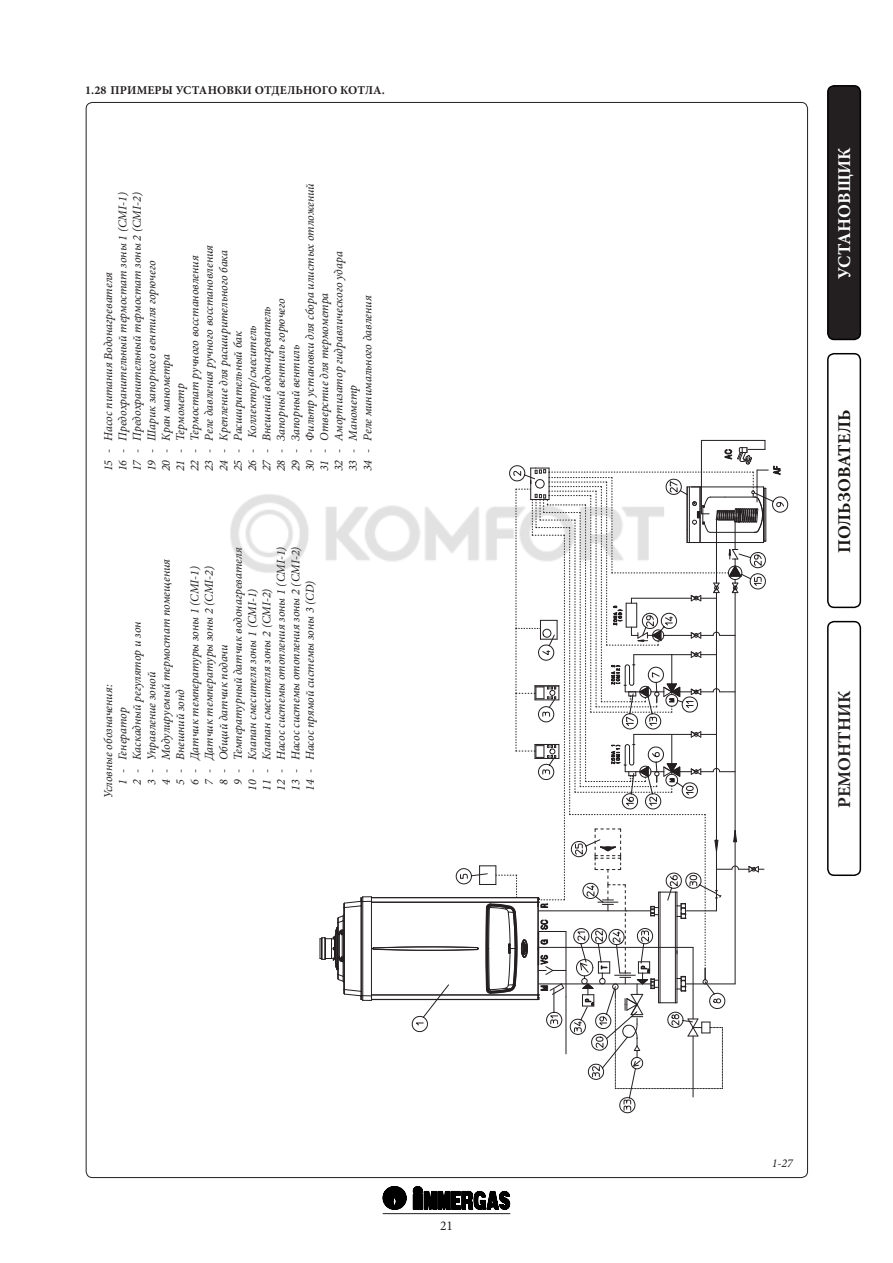
<style>
.page{position:relative;width:893px;height:1263px;background:#fff}
.page>*{position:absolute;margin:0;border:0;box-sizing:border-box;transform-origin:0 0}
.t1{font:700 18px "Minion Pro";color:#181512}
.t2{font:700 18px "Minion Pro";color:#fff}
.t3{font:700 18px "Minion Pro";color:#231f20}
.t4{font:13.5px "Minion Pro";color:#231f20}
.Legenda{font:italic 12px "Minion Pro";color:#231f20}
.Sottotitolo{font:700 12px "Minion Pro";letter-spacing:.01em;color:#231f20}
</style>
<div class="page">
<svg style="left:320px;top:440px;width:468px;height:673px"></svg>
<svg style="left:390px;top:1209px;width:118px;height:1px"></svg>
<svg style="left:383px;top:1186px;width:127px;height:23px"></svg>
<hr style="left:383px;top:1213px;width:127px;height:1px;background:#231f20">
<div style="left:828px;top:86px;width:32px;height:253px;background:#231f20;border-radius:6px"></div>
<div style="left:827px;top:85px;width:34px;height:255px;border:2px solid #000;border-radius:6px"></div>
<div style="left:827px;top:353px;width:34px;height:255px;border:2px solid #000;border-radius:6px"></div>
<div style="left:827px;top:621px;width:34px;height:255px;border:2px solid #000;border-radius:6px"></div>
<img style="left:230px;top:485px;width:440px;height:98px">
<p class="Sottotitolo" style="left:85px;top:83px;width:301px">1.28 ПРИМЕРЫ УСТАНОВКИ ОТДЕЛЬНОГО КОТЛА.</p>
<p class="Legenda" style="left:303px;top:471px;width:290px;rotate:-90deg">30 - Фильтр установки для сбора илистых отложений</p>
<p class="Legenda" style="left:116px;top:471px;width:281px;rotate:-90deg">16 - Предохранительный термостат зоны 1 (CMI-1)</p>
<p class="Legenda" style="left:130px;top:471px;width:281px;rotate:-90deg">17 - Предохранительный термостат зоны 2 (CMI-2)</p>
<p class="Legenda" style="left:188px;top:471px;width:217px;rotate:-90deg">22 - Термостат ручного восстановления</p>
<p class="Legenda" style="left:202px;top:471px;width:228px;rotate:-90deg">23 - Реле давления ручного восстановления</p>
<p class="Legenda" style="left:216px;top:471px;width:223px;rotate:-90deg">24 - Крепление для расширительного бака</p>
<p class="Legenda" style="left:332px;top:471px;width:221px;rotate:-90deg">32 - Амортизатор гидравлического удара</p>
<p class="Legenda" style="left:144px;top:471px;width:212px;rotate:-90deg">19 - Шарик запорного вентиля горючего</p>
<p class="Legenda" style="left:101px;top:471px;width:201px;rotate:-90deg">15 - Насос питания Водонагревателя</p>
<p class="Legenda" style="left:317px;top:471px;width:180px;rotate:-90deg">31 - Отверстие для термометра</p>
<p class="Legenda" style="left:360px;top:471px;width:178px;rotate:-90deg">34 - Реле минимального давления</p>
<p class="Legenda" style="left:260px;top:471px;width:167px;rotate:-90deg">27 - Внешний водонагреватель</p>
<p class="Legenda" style="left:274px;top:471px;width:175px;rotate:-90deg">28 - Запорный вентиль горючего</p>
<p class="Legenda" style="left:231px;top:471px;width:142px;rotate:-90deg">25 - Расширительный бак</p>
<p class="Legenda" style="left:245px;top:471px;width:147px;rotate:-90deg">26 - Коллектор/смеситель</p>
<p class="Legenda" style="left:288px;top:471px;width:128px;rotate:-90deg">29 - Запорный вентиль</p>
<p class="Legenda" style="left:159px;top:471px;width:119px;rotate:-90deg">20 - Кран манометра</p>
<p class="Legenda" style="left:173px;top:471px;width:90px;rotate:-90deg">21 - Термометр</p>
<p class="Legenda" style="left:346px;top:471px;width:88px;rotate:-90deg">33 - Манометр</p>
<p class="Legenda" style="left:274px;top:791px;width:246px;rotate:-90deg">12 - Насос системы отопления зоны 1 (CMI-1)</p>
<p class="Legenda" style="left:288px;top:791px;width:246px;rotate:-90deg">13 - Насос системы отопления зоны 2 (CMI-2)</p>
<p class="Legenda" style="left:231px;top:785px;width:239px;rotate:-90deg">9 - Температурный датчик водонагревателя</p>
<p class="Legenda" style="left:159px;top:785px;width:228px;rotate:-90deg">4 - Модулируемый термостат помещения</p>
<p class="Legenda" style="left:188px;top:785px;width:221px;rotate:-90deg">6 - Датчик температуры зоны 1 (CMI-1)</p>
<p class="Legenda" style="left:202px;top:785px;width:221px;rotate:-90deg">7 - Датчик температуры зоны 2 (CMI-2)</p>
<p class="Legenda" style="left:303px;top:791px;width:211px;rotate:-90deg">14 - Насос прямой системы зоны 3 (CD)</p>
<p class="Legenda" style="left:245px;top:791px;width:204px;rotate:-90deg">10 - Клапан смесителя зоны 1 (CMI-1)</p>
<p class="Legenda" style="left:260px;top:791px;width:204px;rotate:-90deg">11 - Клапан смесителя зоны 2 (CMI-2)</p>
<p class="Legenda" style="left:130px;top:785px;width:165px;rotate:-90deg">2 - Каскадный регулятор и зон</p>
<p class="Legenda" style="left:216px;top:785px;width:142px;rotate:-90deg">8 - Общий датчик подачи</p>
<p class="Legenda" style="left:144px;top:785px;width:115px;rotate:-90deg">3 - Управление зоной</p>
<p class="Legenda" style="left:101px;top:798px;width:115px;rotate:-90deg">Условные обозначения:</p>
<p class="Legenda" style="left:173px;top:785px;width:97px;rotate:-90deg">5 - Внешний зонд</p>
<p class="Legenda" style="left:116px;top:785px;width:80px;rotate:-90deg">1 - Генератор</p>
<p class="t4" style="left:440px;top:1217px;width:14px">21</p>
<h1 class="t2" style="left:834px;top:279px;width:133px;rotate:-90deg">УСТАНОВЩИК</h1>
<h1 class="t1" style="left:834px;top:553px;width:144px;rotate:-90deg">ПОЛЬЗОВАТЕЛЬ</h1>
<h1 class="t3" style="left:834px;top:808px;width:119px;rotate:-90deg">РЕМОНТНИК</h1>
<p class="Legenda" style="left:772px;top:1156px;width:23px">1-27</p>
</div>
